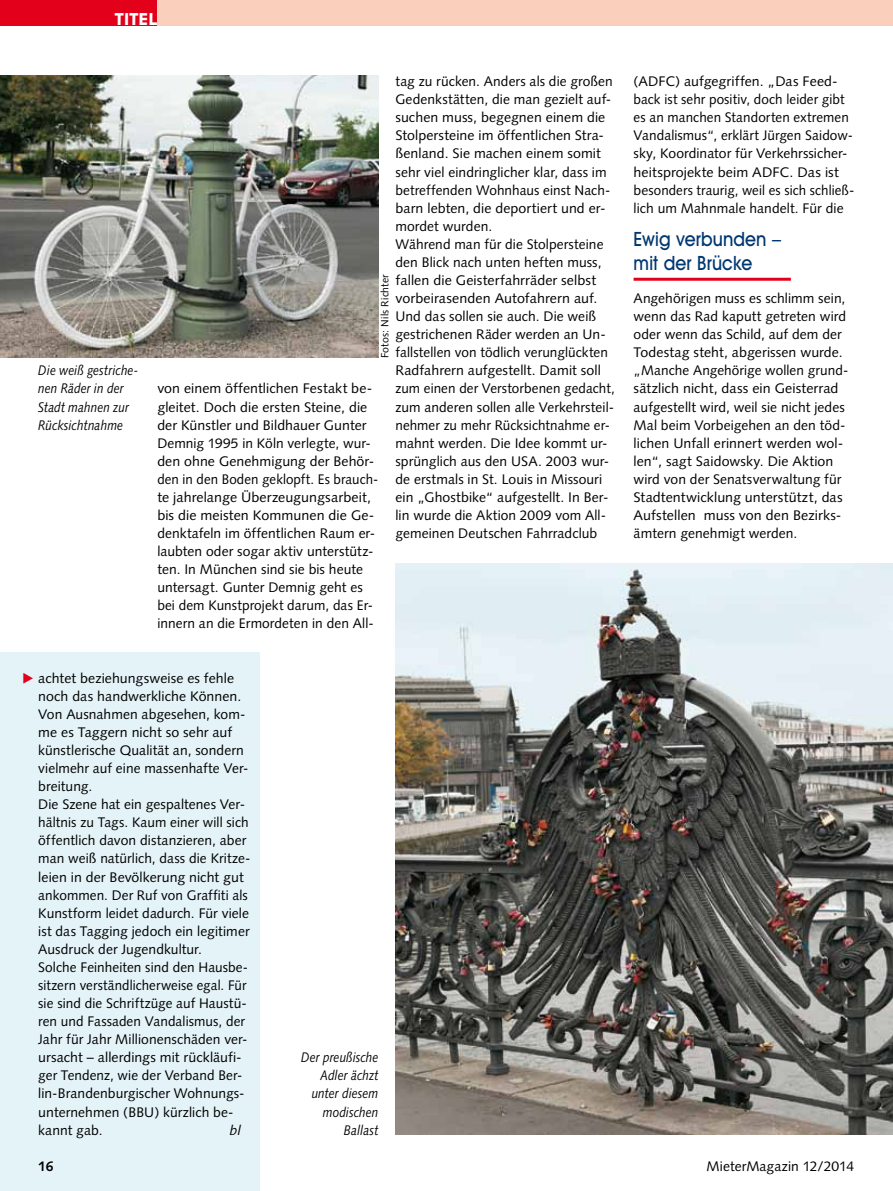
<style>
.page{position:relative;width:893px;height:1191px;background:#fff}
.page>*{position:absolute;margin:0;border:0;box-sizing:border-box;transform-origin:0 0}
.t1{font:500 19.8px/24px "Avant Garde IT Cby BT";letter-spacing:.005em;color:#003871;scale:.91 1}
.t2{font:900 17.25px "Syntax";letter-spacing:.015em;color:#fff;scale:.9 1}
.t3{font:13.8px/18px "Syntax";letter-spacing:.005em;color:#000}
.t4{font:italic 13.8px/18px "Syntax";letter-spacing:.005em;color:#000;scale:.85 1}
.t5{font:700 13.8px "Syntax";color:#000}
.t6{font:italic 13.8px "Syntax";letter-spacing:.005em;color:#000}
.t7{font:10.5px "Syntax";letter-spacing:.02em;color:#000}
.s1{font-family:"European Pi Three";color:#e2001a}
</style>
<div class="page">
<div style="left:0;top:653px;width:259px;height:538px;background:#e4f3f8"></div>
<div style="left:0;top:0;width:157px;height:26px;background:#e2001a"></div>
<div style="left:157px;top:0;width:736px;height:26px;background:#facfbb"></div>
<img style="left:0;top:75px;width:378px;height:282px">
<img style="left:395px;top:563px;width:498px;height:571px">
<hr style="left:634px;top:278px;width:157px;height:3px;background:#e2001a">
<p class="t2" style="left:115px;top:9px;width:49px">TiTel</p>
<p class="t4" style="left:38px;top:361px;width:119px">Die weiß gestriche&shy;nen Räder in der<br>Stadt mahnen zur<br>Rücksichtnahme</p>
<p class="t3" style="left:395px;top:72px;width:221px">tag zu rücken. Anders als die großen Gedenkstätten, die man gezielt auf&shy;suchen muss, begegnen einem die Stolpersteine im öffentlichen Stra&shy;ßenland. Sie machen einem somit sehr viel eindringlicher klar, dass im betreffenden Wohnhaus einst Nach&shy;barn lebten, die deportiert und er&shy;mordet wurden.<br>Während man für die Stolpersteine den Blick nach unten heften muss, fallen die Geisterfahrräder selbst vorbeirasenden Autofahrern auf.<br>Und das sollen sie auch. Die weiß gestrichenen Räder werden an Un&shy;fallstellen von tödlich verunglückten Radfahrern aufgestellt. Damit soll zum einen der Verstorbenen gedacht, zum anderen sollen alle Verkehrsteil&shy;nehmer zu mehr Rücksichtnahme er - mahnt werden. Die Idee kommt ur&shy;sprünglich aus den USA. 2003 wur&shy;de erstmals in St. Louis in Missou ri ein „Ghostbike“ aufgestellt. In Ber&shy;lin wurde die Aktion 2009 vom All&shy;ge meinen Deutschen Fahrradclub</p>
<p class="t7" style="left:379px;top:358px;width:86px;rotate:-90deg">Fotos: Nils Richter</p>
<p class="t3" style="left:157px;top:380px;width:223px">von einem öffentlichen Festakt be&shy;gleitet. Doch die ersten Steine, die der Künstler und Bildhauer Gunter Demnig 1995 in Köln verlegte, wur&shy;den ohne Genehmigung der Behör&shy;den in den Boden geklopft. Es brauch - te jahrelange Überzeugungsarbeit, bis die meisten Kommunen die Ge&shy;denktafeln im öffentlichen Raum er&shy;laubten oder sogar aktiv unterstütz&shy;ten. In München sind sie bis heute untersagt. Gunter Demnig geht es bei dem Kunstpro jekt darum, das Er&shy;innern an die Er mordeten in den All -</p>
<p class="t3" style="left:38px;top:669px;width:214px;text-indent:-16px"><span class="s1">E</span> achtet beziehungsweise es fehle noch das handwerkliche Können.<br>Von Ausnahmen abgesehen, kom&shy;me es Taggern nicht so sehr auf künstlerische Qualität an, sondern vielmehr auf eine massenhafte Ver&shy;breitung.<br>Die Szene hat ein gespaltenes Ver&shy;hältnis zu Tags. Kaum einer will sich öffentlich davon distanzieren, aber man weiß natürlich, dass die Kritze - leien in der Bevölkerung nicht gut ankommen. Der Ruf von Graffiti als<br>Kunstform leidet dadurch. Für viele ist das Tagging jedoch ein legitimer<br>Ausdruck der Jugendkultur.<br>Solche Feinheiten sind den Hausbe&shy;sitzern verständlicherweise egal. Für sie sind die Schriftzüge auf Haustü&shy;ren und Fassaden Vandalismus, der<br>Jahr für Jahr Millionenschäden ver&shy;ursacht – allerdings mit rückläufi&shy;ger Tendenz, wie der Verband Ber&shy;lin-Brandenburgischer Wohnungs&shy;unternehmen (BBU) kürzlich be&shy;kannt gab.</p>
<p class="t6" style="left:230px;top:1121px;width:13px">bl</p>
<p class="t5" style="left:38px;top:1158px;width:17px">16</p>
<p class="t4" style="left:301px;top:1048px;width:92px;text-align:right">Der preußische<br>Adler ächzt unter diesem modischen<br>Ballast</p>
<p class="t3" style="left:634px;top:72px;width:222px">(ADFC) aufgegriffen. „Das Feed&shy;back ist sehr positiv, doch leider gibt es an manchen Standorten ex tremen Vandalismus“, erklärt Jür gen Saidow&shy;sky, Koordina tor für Verkehrssicher - heitsprojekte beim ADFC. Das ist besonders trau rig, weil es sich schließ&shy;lich um Mahnmale handelt. Für die</p>
<h1 class="t1" style="left:634px;top:226px;width:164px">Ewig verbunden – mit der Brücke</h1>
<p class="t3" style="left:634px;top:289px;width:216px">Angehörigen muss es schlimm sein, wenn das Rad kaputt getreten wird oder wenn das Schild, auf dem der Todestag steht, abgerissen wurde. „Manche Angehörige wollen grund&shy;sätzlich nicht, dass ein Geister rad aufgestellt wird, weil sie nicht je des Mal beim Vorbeigehen an den töd&shy;lichen Unfall erinnert werden wol&shy;len“, sagt Saidowsky. Die Aktion wird von der Senatsverwaltung für Stadtentwicklung unterstützt, das Aufstellen muss von den Bezirks&shy;ämtern genehmigt werden.</p>
<p class="t3" style="left:707px;top:1157px;width:149px">MieterMagazin 12/2014</p>
</div>
